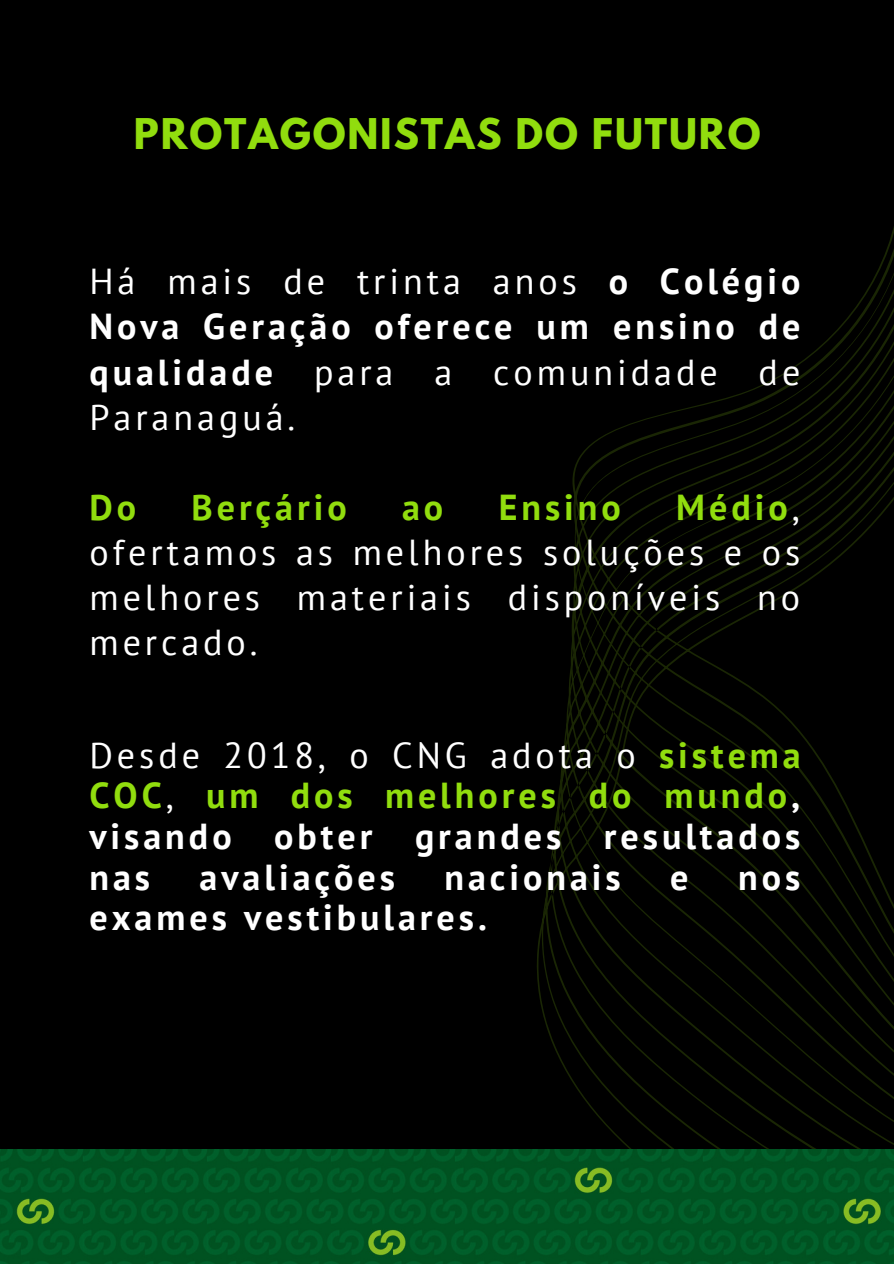
<style>
.page{position:relative;width:894px;height:1264px;background:#fff}
.page>*{position:absolute;margin:0;border:0;box-sizing:border-box;transform-origin:0 0}
.t1{font:700 37.5px "League Spartan";letter-spacing:.05em;color:#91dd0e}
.t2{font:36px/45px "PT Sans";letter-spacing:.11em;color:#fff;text-align:justify}
.t3{font:700 36px/40.5px "PT Sans";letter-spacing:.11em;color:#fff;text-align:justify}
.t4{font:700 36px "PT Sans";letter-spacing:.11em;color:#91dd0e}
.s1{font-weight:700}
.s2{font-weight:700;color:#91dd0e}
.s3{font-weight:400}
.s4{color:#91dd0e}
</style>
<div class="page">
<div style="left:0;top:0;width:893px;height:1263px;background:#000"></div>
<svg style="left:537px;top:230px;width:356px;height:919px"></svg>
<img style="left:0;top:1149px;width:893px;height:114px">
<p class="t1" style="left:134px;top:115px;width:628px">PROTAGONISTAS DO FUTURO</p>
<p class="t2" style="left:89px;top:258px;width:712px">Há mais de trinta anos <span class="s1">o Colégio Nova Geração oferece um ensino de qualidade</span> para a comunidade de Paranaguá.</p>
<p class="t2" style="left:89px;top:484px;width:712px;text-indent:586px"><span class="s2">Médio</span>, ofertamos as melhores soluções e os melhores materiais disponíveis no mercado.</p>
<p class="t4" style="left:89px;top:483px;width:48px">Do</p>
<p class="t4" style="left:191px;top:483px;width:157px">Berçário</p>
<p class="t4" style="left:402px;top:483px;width:43px">ao</p>
<p class="t4" style="left:498px;top:483px;width:124px">Ensino</p>
<p class="t3" style="left:89px;top:734px;width:712px"><span class="s3">Desde 2018, o CNG adota o</span> <span class="s4">sistema COC</span><span class="s3">,</span> <span class="s4">um dos melhores do mundo</span>, visando obter grandes resultados nas</p>
<p class="t3" style="left:199px;top:855px;width:197px">avaliações</p>
<p class="t3" style="left:444px;top:855px;width:178px">nacionais</p>
<p class="t3" style="left:670px;top:855px;width:20px">e</p>
<p class="t3" style="left:737px;top:855px;width:64px">nos</p>
<p class="t3" style="left:89px;top:896px;width:399px">exames vestibulares.</p>
</div>
